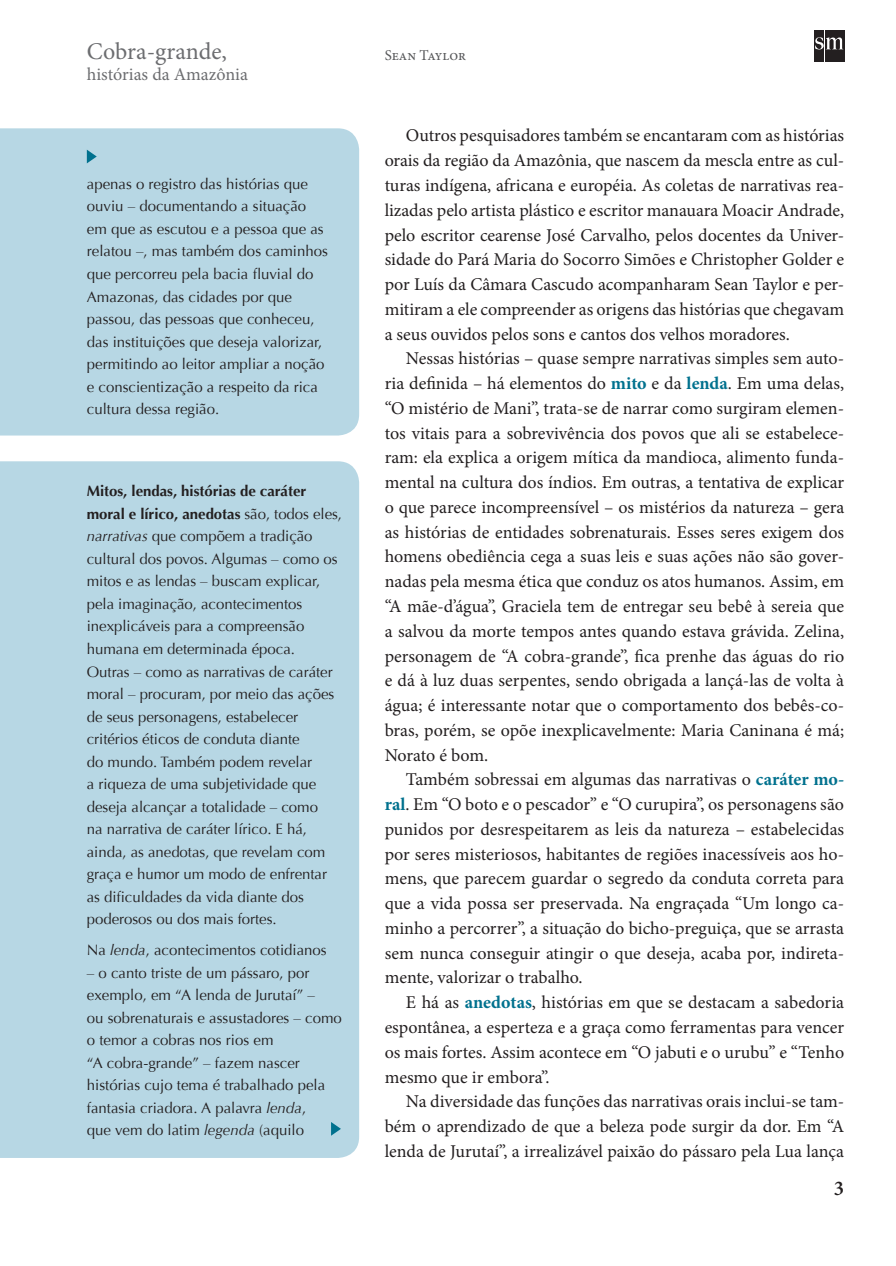
<style>
.page{position:relative;width:896px;height:1266px;background:#fff}
.page>*{position:absolute;margin:0;border:0;box-sizing:border-box;transform-origin:0 0}
.t1{font:24px "Minion Pro";letter-spacing:.005em;color:#6c6d70}
.t2{font:600 21px "Minion Pro";color:#231f20}
.t3{font:18px/24.8px "Minion Pro";color:#231f20;text-align:justify}
.t4{font:18px "Minion Pro";letter-spacing:-.005em;color:#6c6d70}
.t5{font:15px/22.5px "Optima";letter-spacing:-.005em;color:#231f20}
.t6{font:15px "Minion Pro";color:#57585a}
.s1{font-weight:700}
.s2{font-style:italic}
.s3{font-weight:700;color:#00718e}
</style>
<div class="page">
<div style="left:825px;top:30px;width:19px;height:31px;background:#231f20"></div>
<div style="left:814px;top:30px;width:10px;height:31px;background:#231f20"></div>
<svg style="left:815px;top:37px;width:28px;height:13px"></svg>
<div style="left:0;top:128px;width:359px;height:307px;background:#b7d7e4"></div>
<svg style="left:87px;top:150px;width:10px;height:13px"></svg>
<div style="left:0;top:461px;width:359px;height:696px;background:#b7d7e4"></div>
<svg style="left:331px;top:1121px;width:10px;height:14px"></svg>
<h1 class="t1" style="left:87px;top:35px;width:142px">Cobra-grande,</h1>
<p class="t4" style="left:87px;top:62px;width:163px">histórias da Amazônia</p>
<p class="t5" style="left:87px;top:173px;width:242px">apenas o registro das histórias que ouviu – documentando a situação em que as escutou e a pessoa que as relatou –, mas também dos caminhos que percorreu pela bacia fluvial do Amazonas, das cidades por que passou, das pessoas que conheceu, das instituições que deseja valorizar, permitindo ao leitor ampliar a noção e conscientização a respeito da rica cultura dessa região.</p>
<p class="t5" style="left:87px;top:480px;width:257px"><span class="s1">Mitos, lendas, histórias de caráter moral e lírico, anedotas</span> são, todos eles, <span class="s2">narrativas</span> que compõem a tradição cultural dos povos. Algumas – como os mitos e as lendas – buscam explicar, pela imaginação, acontecimentos inexplicáveis para a compreensão humana em determinada época.<br>Outras – como as narrativas de caráter moral – procuram, por meio das ações de seus personagens, estabelecer critérios éticos de conduta diante<br>do mundo. Também podem revelar<br>a riqueza de uma subjetividade que deseja alcançar a totalidade – como<br>na narrativa de caráter lírico. E há, ainda, as anedotas, que revelam com graça e humor um modo de enfrentar as dificuldades da vida diante dos poderosos ou dos mais fortes.</p>
<p class="t5" style="left:87px;top:938px;width:241px">Na <span class="s2">lenda</span>, acontecimentos cotidianos</p>
<p class="t5" style="left:87px;top:961px;width:256px">– o canto triste de um pássaro, por exemplo, em “A lenda de Jurutaí” –<br>ou sobrenaturais e assustadores – como o temor a cobras nos rios em<br>“A cobra-grande” – fazem nascer histórias cujo tema é trabalhado pela fantasia criadora. A palavra <span class="s2">lenda</span>,<br>que vem do latim <span class="s2">legenda</span> (aquilo</p>
<p class="t6" style="left:384px;top:45px;width:83px">Sean Taylor</p>
<p class="t3" style="left:384px;top:123px;width:461px;text-indent:21px">Outros pesquisadores também se encantaram com as histórias orais da região da Amazônia, que nascem da mescla entre as cul&shy;turas indígena, africana e européia. As coletas de narrativas rea&shy;lizadas pelo artista plástico e escritor manauara Moacir Andrade, pelo escritor cearense José Carvalho, pelos docentes da Univer&shy;sidade do Pará Maria do Socorro Simões e Christopher Golder e por Luís da Câmara Cascudo acompanharam Sean Taylor e per&shy;mitiram a ele compreender as origens das histórias que chegavam a seus ouvidos pelos sons e cantos dos velhos moradores.</p>
<p class="t3" style="left:384px;top:346px;width:461px;text-indent:21px">Nessas histórias – quase sempre narrativas simples sem auto&shy;ria definida – há elementos do <span class="s3">mito</span> e da <span class="s3">lenda</span>. Em uma delas, “O mistério de Mani”, trata-se de narrar como surgiram elemen&shy;tos vitais para a sobrevivência dos povos que ali se estabelece&shy;ram: ela explica a origem mítica da mandioca, alimento funda&shy;mental na cultura dos índios. Em outras, a tentativa de explicar o que parece incompreensível – os mistérios da natureza – gera as histórias de entidades sobrenaturais. Esses seres exigem dos homens obediência cega a suas leis e suas ações não são gover&shy;nadas pela mesma ética que conduz os atos humanos. Assim, em “A mãe-d’água”, Graciela tem de entregar seu bebê à sereia que a salvou da morte tempos antes quando estava grávida. Zelina, personagem de “A cobra-grande”, fica prenhe das águas do rio e dá à luz duas serpentes, sendo obrigada a lançá-las de volta à água; é interessante notar que o comportamento dos bebês-co&shy;bras, porém, se opõe inexplicavelmente: Maria Caninana é má; Norato é bom.</p>
<p class="t3" style="left:384px;top:767px;width:461px;text-indent:21px">Também sobressai em algumas das narrativas o <span class="s3">caráter mo&shy;ral</span>. Em “O boto e o pescador” e “O curupira”, os personagens são punidos por desrespeitarem as leis da natureza – estabelecidas por seres misteriosos, habitantes de regiões inacessíveis aos ho&shy;mens, que parecem guardar o segredo da conduta correta para que a vida possa ser preservada. Na engraçada “Um longo ca&shy;minho a percorrer”, a situação do bicho-preguiça, que se arrasta sem nunca conseguir atingir o que deseja, acaba por, indireta&shy;mente, valorizar o trabalho.</p>
<p class="t3" style="left:384px;top:990px;width:461px;text-indent:21px">E há as <span class="s3">anedotas</span>, histórias em que se destacam a sabedoria espontânea, a esperteza e a graça como ferramentas para vencer os mais fortes. Assim acontece em “O jabuti e o urubu” e “Tenho mesmo que ir embora”.</p>
<p class="t3" style="left:384px;top:1089px;width:461px;text-indent:21px">Na diversidade das funções das narrativas orais inclui-se tam&shy;bém o aprendizado de que a beleza pode surgir da dor. Em “A lenda de Jurutaí”, a irrealizável paixão do pássaro pela Lua lança</p>
<p class="t2" style="left:833px;top:1173px;width:12px">3</p>
</div>
